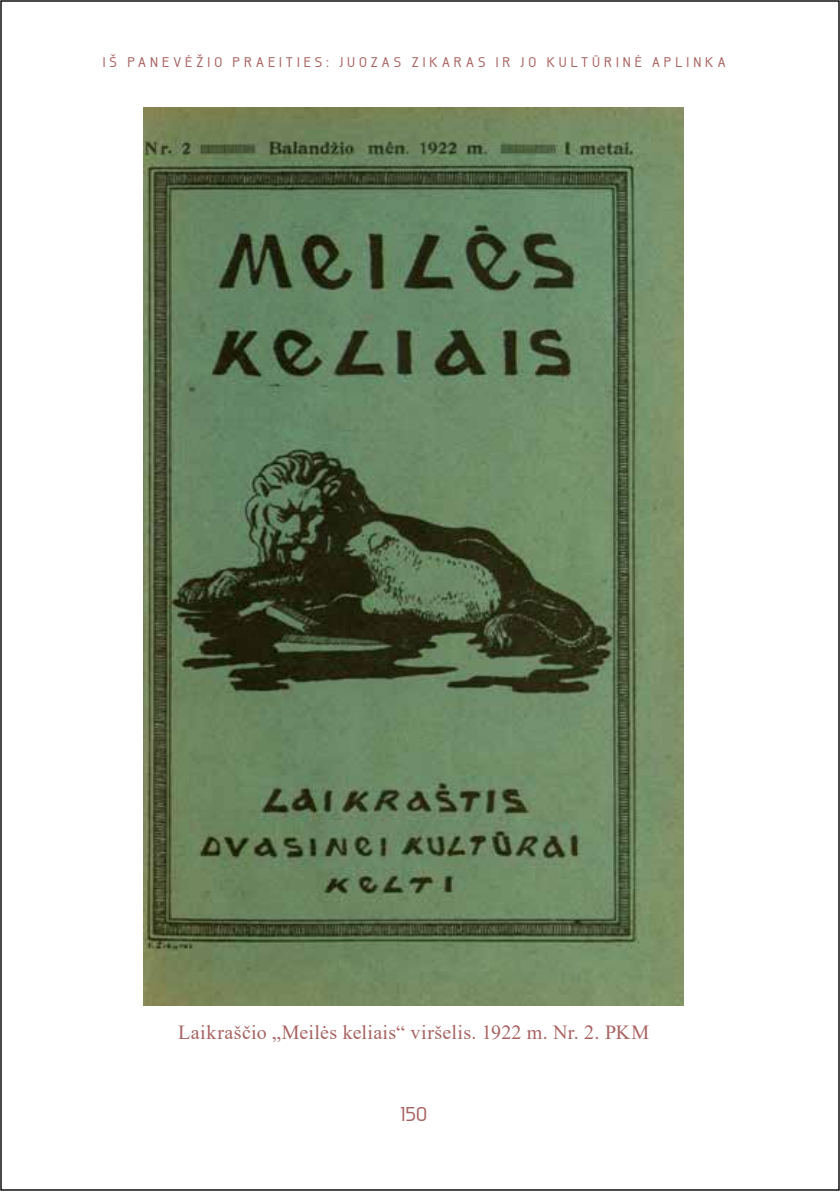
<style>
.page{position:relative;width:840px;height:1191px;background:#fff}
.page>*{position:absolute;margin:0;border:0;box-sizing:border-box;transform-origin:0 0}
.t1{font:20px "Times New Roman";letter-spacing:.015em;color:#a96362}
.t2{font:500 20px "Galette";color:#a96362}
.t3{font:500 14px "Galette";letter-spacing:.29em;color:#a96362}
</style>
<div class="page">
<img style="left:144px;top:108px;width:539px;height:897px">
<p class="t3" style="left:103px;top:54px;width:624px">IŠ PANEVĖŽIO PRAEITIES: JUOZAS ZIKARAS IR JO KULTŪRINĖ APLINKA</p>
<h1 class="t1" style="left:178px;top:1018px;width:472px">Laikraščio „Meilės keliais“ viršelis. 1922 m. Nr. 2. PKM</h1>
<h1 class="t2" style="left:400px;top:1101px;width:28px">150</h1>
</div>
